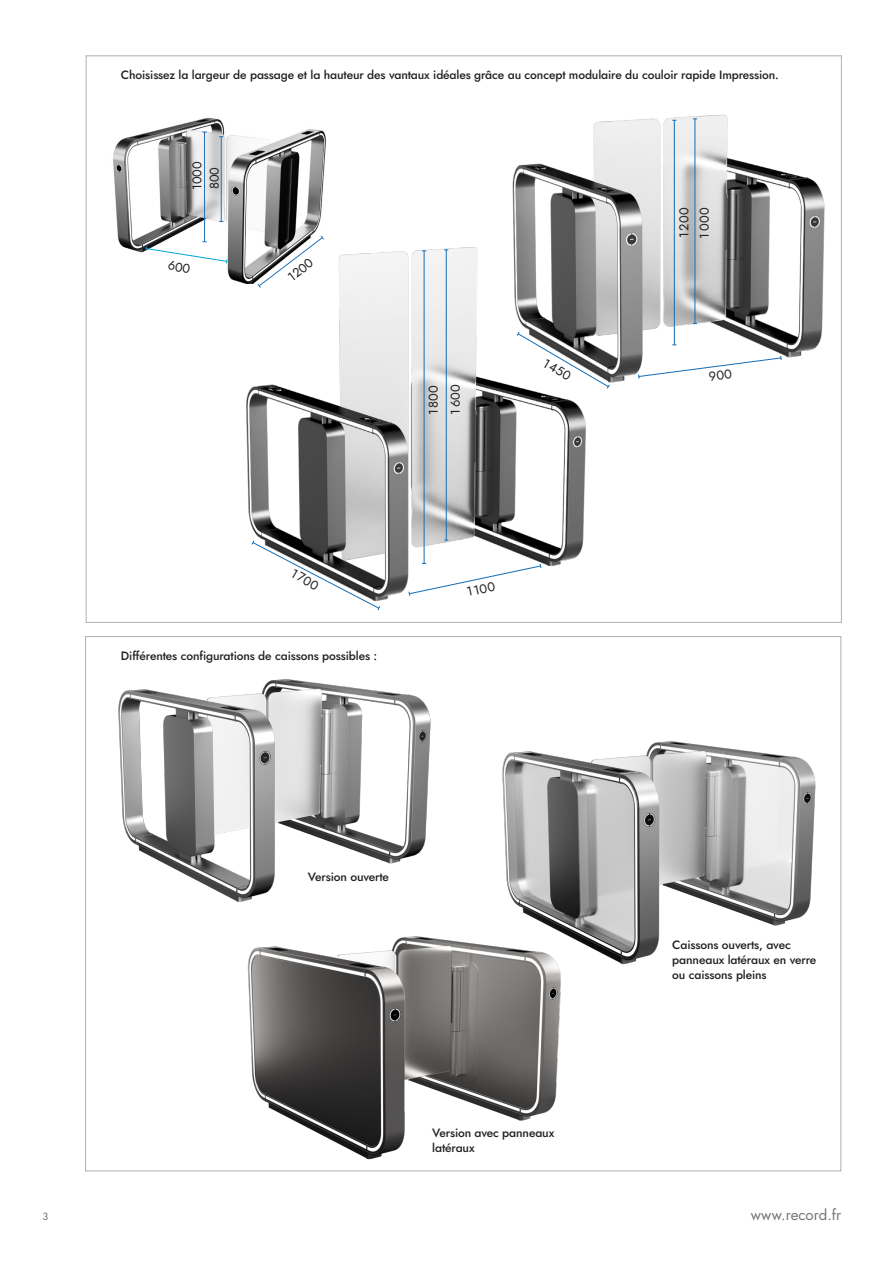
<style>
.page{position:relative;width:893px;height:1263px;background:#fff}
.page>*{position:absolute;margin:0;border:0;box-sizing:border-box;transform-origin:0 0}
.Page-no_Left_-_7_8_-_Regular_-_Dark_Grey{font:15px "Jost";color:#72757b}
.t1{font:13.5px "Jost";letter-spacing:.005em;color:#231f20}
.Body_10_12_-_Regular__Main{font:12.9px "Jost";letter-spacing:.025em;color:#231f20}
.Body_10_12_-_Regular__Main-2{font:12.75px "Jost";color:#231f20}
.Table_Body_8_10_-_Medium{font:12.75px "Jost";color:#231f20}
.Table_Body_8_10_-_Medium-2{font:500 12px/15px "Jost";letter-spacing:-.01em;color:#231f20}
.Page-no_Left_-_7_8_-_Regular_-_Dark_Grey-2{font:10.5px "Jost";color:#72757b}
</style>
<div class="page">
<img style="left:118px;top:679px;width:313px;height:223px">
<img style="left:239px;top:936px;width:334px;height:235px">
<img style="left:493px;top:741px;width:323px;height:236px">
<img style="left:512px;top:81px;width:330px;height:329px">
<svg style="left:607px;top:331px;width:4px;height:59px"></svg>
<img style="left:243px;top:242px;width:364px;height:359px">
<svg style="left:251px;top:539px;width:130px;height:72px"></svg>
<img style="left:113px;top:117px;width:219px;height:166px">
<hr style="left:204px;top:132px;width:1px;height:110px;background:#2570b8">
<hr style="left:221px;top:137px;width:1px;height:84px;background:#2570b8">
<svg style="left:257px;top:235px;width:68px;height:54px"></svg>
<hr style="left:446px;top:250px;width:1px;height:290px;background:#126db7">
<hr style="left:424px;top:251px;width:1px;height:312px;background:#126db7">
<svg style="left:408px;top:563px;width:134px;height:34px"></svg>
<hr style="left:694px;top:119px;width:1px;height:205px;background:#126db7">
<hr style="left:674px;top:120px;width:1px;height:225px;background:#126db7">
<svg style="left:637px;top:355px;width:145px;height:25px"></svg>
<svg style="left:145px;top:241px;width:83px;height:32px"></svg>
<p class="Table_Body_8_10_-_Medium-2" style="left:121px;top:67px;width:659px">Choisissez la largeur de passage et la hauteur des vantaux idéales grâce au concept modulaire du couloir rapide Impression.</p>
<p class="Table_Body_8_10_-_Medium" style="left:188px;top:190px;width:30px;rotate:-90deg">1000</p>
<p class="Table_Body_8_10_-_Medium" style="left:206px;top:189px;width:24px;rotate:-90deg">800</p>
<p class="Table_Body_8_10_-_Medium" style="left:284px;top:271px;width:29px;rotate:-38deg">1200</p>
<p class="Body_10_12_-_Regular__Main" style="left:425px;top:415px;width:32px;rotate:-90deg">1800</p>
<p class="Body_10_12_-_Regular__Main" style="left:447px;top:415px;width:32px;rotate:-90deg">1600</p>
<p class="Body_10_12_-_Regular__Main-2" style="left:548px;top:354px;width:32px;rotate:30deg">1450</p>
<p class="Body_10_12_-_Regular__Main-2" style="left:296px;top:564px;width:31px;rotate:30deg">1700</p>
<p class="Table_Body_8_10_-_Medium-2" style="left:121px;top:648px;width:258px">Différentes configurations de caissons possibles :</p>
<p class="Body_10_12_-_Regular__Main-2" style="left:465px;top:584px;width:30px;rotate:-13deg">1100</p>
<p class="Table_Body_8_10_-_Medium-2" style="left:308px;top:869px;width:83px">Version ouverte</p>
<p class="Table_Body_8_10_-_Medium-2" style="left:432px;top:1125px;width:124px">Version avec panneaux latéraux</p>
<p class="Body_10_12_-_Regular__Main" style="left:675px;top:238px;width:32px;rotate:-90deg">1200</p>
<p class="Body_10_12_-_Regular__Main" style="left:695px;top:239px;width:33px;rotate:-90deg">1000</p>
<p class="Table_Body_8_10_-_Medium-2" style="left:672px;top:937px;width:146px">Caissons ouverts, avec panneaux latéraux en verre ou caissons pleins</p>
<p class="Page-no_Left_-_7_8_-_Regular_-_Dark_Grey" style="left:751px;top:1205px;width:92px">www.record.fr</p>
<p class="Page-no_Left_-_7_8_-_Regular_-_Dark_Grey-2" style="left:43px;top:1210px;width:7px">3</p>
<p class="t1" style="left:734px;top:1206px;width:109px">www.record.group</p>
</div>
